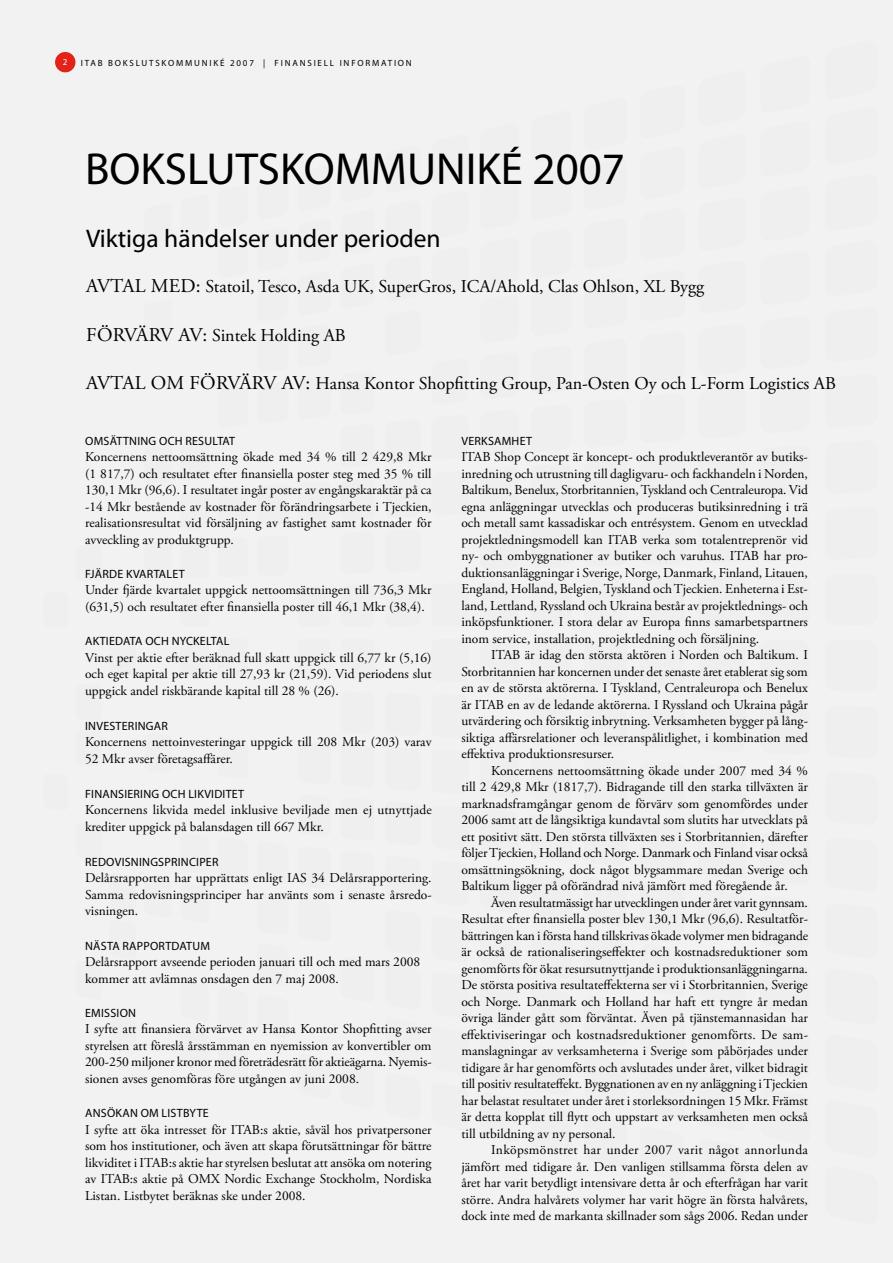
<style>
.page{position:relative;width:893px;height:1263px;background:#f2f2f2}
.page>*{position:absolute;margin:0;border:0;box-sizing:border-box;transform-origin:0 0}
.t1{font:45px "Myriad Pro";color:#000}
.t2{font:25.5px "Myriad Pro";color:#000}
.t3{font:18px "Adobe Garamond Pro";color:#000}
.t4{font:13.5px/16.5px "Adobe Garamond Pro";color:#000;text-align:justify}
.t5{font:12px "Myriad Pro";letter-spacing:.02em;color:#000}
.t6{font:9px "Myriad Pro";letter-spacing:.2em;color:#000}
.t7{font:9px "Myriad Pro";color:#fff}
.s1{font-size:19.5px}
</style>
<div class="page">
<div style="left:55px;top:52px;width:20px;height:20px;background:#e32219;border-radius:50%"></div>
<p class="t7" style="left:63px;top:57px;width:6px">2</p>
<p class="t6" style="left:81px;top:57px;width:332px">ITAB BOKSLUTSKOMMUNIKÉ 2007 | FINANSIELL INFORMATION</p>
<h1 class="t1" style="left:85px;top:141px;width:541px">BOKSLUTSKOMMUNIKÉ 2007</h1>
<h2 class="t2" style="left:86px;top:222px;width:356px">VIKTIGA HÄNDELSER UNDER PERIODEN</h2>
<h3 class="t3" style="left:86px;top:275px;width:619px"><span class="s1">Avtal med:</span> Statoil, Tesco, Asda UK, SuperGros, ICA/Ahold, Clas Ohlson, XL Bygg</h3>
<h3 class="t3" style="left:86px;top:325px;width:261px"><span class="s1">Förvärv av:</span> Sintek Holding AB</h3>
<h3 class="t3" style="left:86px;top:373px;width:751px"><span class="s1">Avtal o m Förvärv av:</span> Hansa Kontor Shopfitting Group, Pan-Osten Oy och L-Form Logistics AB</h3>
<p class="t5" style="left:85px;top:433px;width:39px">OMSÄTTNIN</p>
<p class="t5" style="left:149px;top:433px;width:44px">G OCH RESULTAT</p>
<p class="t4" style="left:85px;top:449px;width:348px">Koncernens nettoomsättning ökade med 34 % till 2 429,8 Mkr (1 817,7) och resultatet efter finansiella poster steg med 35 % till 130,1 Mkr (96,6). I resultatet ingår poster av engångskaraktär på ca -14 Mkr bestående av kostnader för förändringsarbete i Tjeckien, realisationsresultat vid försäljning av fastighet samt kostnader för avveckling av produktgrupp.</p>
<p class="t5" style="left:85px;top:566px;width:49px">FJÄRDE KVARTALET</p>
<p class="t4" style="left:85px;top:582px;width:348px">Under fjärde kvartalet uppgick nettoomsättningen till 736,3 Mkr (631,5) och resultatet efter finansiella poster till 46,1 Mkr (38,4).</p>
<p class="t5" style="left:85px;top:634px;width:15px">AKTIEDATA</p>
<p class="t5" style="left:145px;top:634px;width:55px">OCH NYCKELTAL</p>
<p class="t4" style="left:85px;top:650px;width:348px">Vinst per aktie efter beräknad full skatt uppgick till 6,77 kr (5,16) och eget kapital per aktie till 27,93 kr (21,59). Vid periodens slut uppgick andel riskbärande kapital till 28 % (26).</p>
<p class="t5" style="left:85px;top:718px;width:11px">INVESTERIN</p>
<p class="t5" style="left:146px;top:718px;width:16px">GAR</p>
<p class="t4" style="left:85px;top:734px;width:348px">Koncernens nettoinvesteringar uppgick till 208 Mkr (203) varav<br>52 Mkr avser företagsaffärer.</p>
<p class="t5" style="left:85px;top:786px;width:13px">FINANSIERIN</p>
<p class="t5" style="left:152px;top:786px;width:43px">G OCH LIKVIDITET</p>
<p class="t4" style="left:85px;top:802px;width:348px">Koncernens likvida medel inklusive beviljade men ej utnyttjade krediter uppgick på balansdagen till 667 Mkr.</p>
<p class="t5" style="left:85px;top:854px;width:14px">REDOVISNIN</p>
<p class="t5" style="left:150px;top:854px;width:63px">GSPRINCIPER</p>
<p class="t4" style="left:85px;top:870px;width:348px">Delårsrapporten har upprättats enligt IAS 34 Delårsrapportering.<br>Samma redovisningsprinciper har använts som i senaste årsredo&shy;visningen.</p>
<p class="t5" style="left:85px;top:938px;width:23px">NÄSTA</p>
<p class="t5" style="left:122px;top:938px;width:36px">RAPPORTDATUM</p>
<p class="t4" style="left:85px;top:954px;width:337px">Delårsrapport avseende perioden januari till och med mars 2008 kommer att avlämnas onsdagen den 7 maj 2008.</p>
<p class="t5" style="left:85px;top:1005px;width:14px">EMISSION</p>
<p class="t4" style="left:85px;top:1021px;width:348px">I syfte att finansiera förvärvet av Hansa Kontor Shopfitting avser styrelsen att föreslå årsstämman en nyemission av konvertibler om 200-250 miljoner kronor med företrädesrätt för aktieägarna. Nyemis&shy;sionen avses genomföras före utgången av juni 2008.</p>
<p class="t5" style="left:85px;top:1106px;width:39px">ANSÖKAN</p>
<p class="t5" style="left:141px;top:1106px;width:33px">OM LISTB</p>
<p class="t5" style="left:190px;top:1106px;width:14px">YTE</p>
<p class="t4" style="left:85px;top:1121px;width:348px">I syfte att öka intresset för ITAB:s aktie, såväl hos privatpersoner som hos institutioner, och även att skapa förutsättningar för bättre likviditet i ITAB:s aktie har styrelsen beslutat att ansöka om notering av ITAB:s aktie på OMX Nordic Exchange Stockholm, Nordiska Listan. Listbytet beräknas ske under 2008.</p>
<p class="t5" style="left:461px;top:433px;width:15px">VERKSAM</p>
<p class="t5" style="left:512px;top:433px;width:15px">HET</p>
<p class="t4" style="left:461px;top:449px;width:348px">ITAB Shop Concept är koncept- och produktleverantör av butiks&shy;inredning och utrustning till dagligvaru- och fackhandeln i Norden, Baltikum, Benelux, Storbritannien, Tyskland och Centraleuropa. Vid egna anläggningar utvecklas och produceras butiksinredning i trä och metall samt kassadiskar och entrésystem. Genom en utvecklad projektledningsmodell kan ITAB verka som totalentreprenör vid ny- och ombyggnationer av butiker och varuhus. ITAB har pro&shy;duktionsanläggningar i Sverige, Norge, Danmark, Finland, Litauen, England, Holland, Belgien, Tyskland och Tjeckien. Enheterna i Est&shy;land, Lettland, Ryssland och Ukraina består av projektlednings- och inköpsfunktioner. I stora delar av Europa finns samarbetspartners inom service, installation, projektledning och försäljning.</p>
<p class="t4" style="left:461px;top:647px;width:348px;text-indent:30px">ITAB är idag den största aktören i Norden och Baltikum. I Storbritannien har koncernen under det senaste året etablerat sig som en av de största aktörerna. I Tyskland, Centraleuropa och Benelux är ITAB en av de ledande aktörerna. I Ryssland och Ukraina pågår utvärdering och försiktig inbrytning. Verksamheten bygger på lång&shy;siktiga affärsrelationer och leveranspålitlighet, i kombination med effektiva produktionsresurser.</p>
<p class="t4" style="left:461px;top:762px;width:348px;text-indent:30px">Koncernens nettoomsättning ökade under 2007 med 34 % till 2 429,8 Mkr (1817,7). Bidragande till den starka tillväxten är marknadsframgångar genom de förvärv som genomfördes under 2006 samt att de långsiktiga kundavtal som slutits har utvecklats på ett positivt sätt. Den största tillväxten ses i Storbritannien, därefter följer Tjeckien, Holland och Norge. Danmark och Finland visar också omsättningsökning, dock något blygsammare medan Sverige och Baltikum ligger på oförändrad nivå jämfört med föregående år.</p>
<p class="t4" style="left:461px;top:894px;width:348px;text-indent:30px">Även resultatmässigt har utvecklingen under året varit gynnsam.<br>Resultat efter finansiella poster blev 130,1 Mkr (96,6). Resultatför&shy;bättringen kan i första hand tillskrivas ökade volymer men bidragande är också de rationaliseringseffekter och kostnadsreduktioner som genomförts för ökat resursutnyttjande i produktionsanläggningarna.<br>De största positiva resultateffekterna ser vi i Storbritannien, Sverige och Norge. Danmark och Holland har haft ett tyngre år medan övriga länder gått som förväntat. Även på tjänstemannasidan har effektiviseringar och kostnadsreduktioner genomförts. De sam&shy;manslagningar av verksamheterna i Sverige som påbörjades under tidigare år har genomförts och avslutades under året, vilket bidragit till positiv resultateffekt. Byggnationen av en ny anläggning i Tjeckien har belastat resultatet under året i storleksordningen 15 Mkr. Främst är detta kopplat till flytt och uppstart av verksamheten men också till utbildning av ny personal.</p>
<p class="t4" style="left:461px;top:1142px;width:348px;text-indent:30px">Inköpsmönstret har under 2007 varit något annorlunda jämfört med tidigare år. Den vanligen stillsamma första delen av året har varit betydligt intensivare detta år och efterfrågan har varit större. Andra halvårets volymer har varit högre än första halvårets, dock inte med de markanta skillnader som sågs 2006. Redan under</p>
</div>
